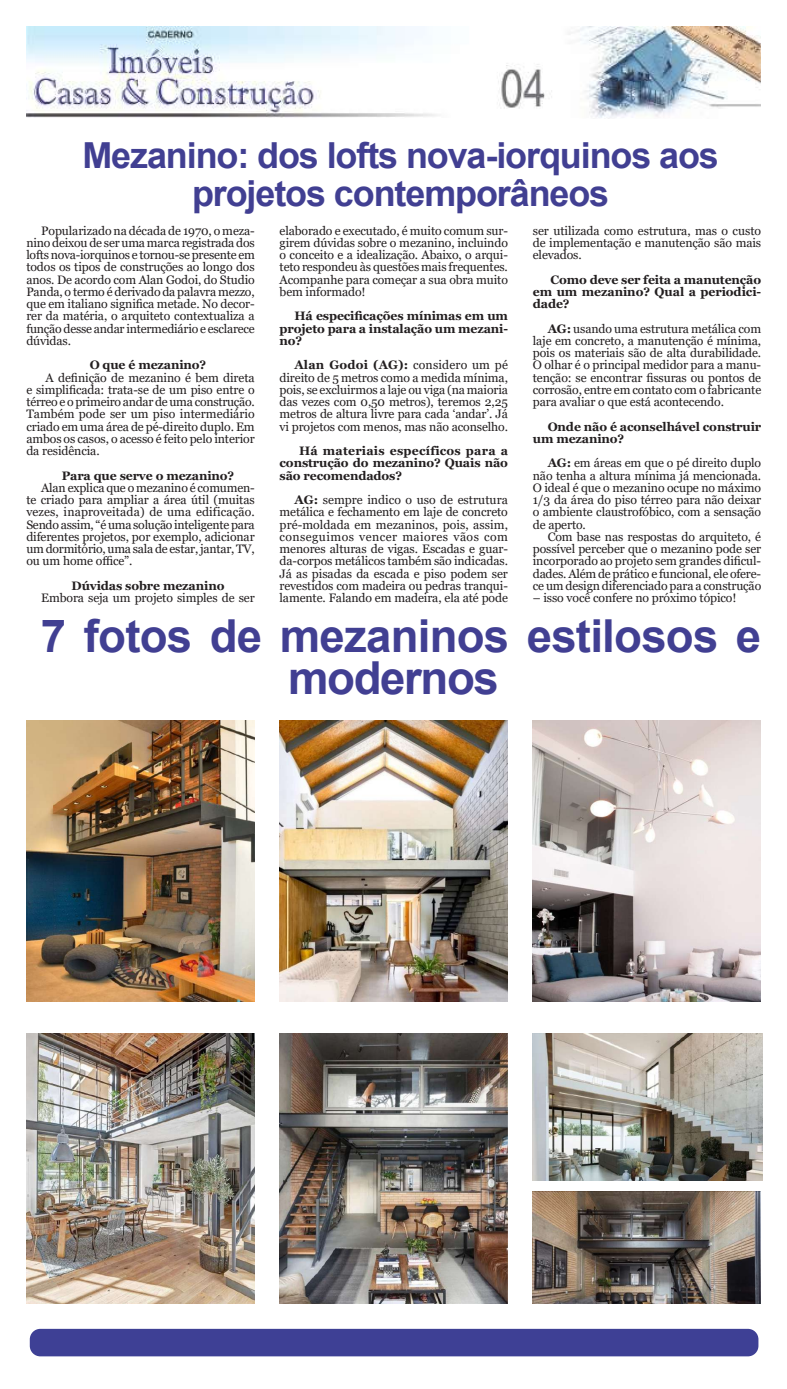
<style>
.page{position:relative;width:787px;height:1389px;background:#fff}
.page>*{position:absolute;margin:0;border:0;box-sizing:border-box;transform-origin:0 0}
.t1{font:700 45.5px/42.9px "Arial";letter-spacing:-.015em;color:#413f92;text-align:center}
.t2{font:700 35.88px/38.5px "Arial";letter-spacing:-.03em;color:#413f92;text-align:center}
.t3{font:12.25px/12.2px "Georgia";letter-spacing:-.01em;color:#231f20;text-align:justify}
.t4{font:700 12.25px/12.2px "Georgia";letter-spacing:-.01em;color:#231f20;text-align:justify}
.s1{font-weight:700}
</style>
<div class="page">
<img style="left:26px;top:26px;width:734px;height:93px">
<img style="left:26px;top:721px;width:228px;height:281px">
<img style="left:279px;top:721px;width:228px;height:281px">
<img style="left:532px;top:721px;width:228px;height:281px">
<img style="left:26px;top:1034px;width:228px;height:270px">
<img style="left:279px;top:1034px;width:228px;height:270px">
<img style="left:532px;top:1034px;width:229px;height:147px">
<img style="left:532px;top:1192px;width:228px;height:112px">
<div style="left:30px;top:1329px;width:728px;height:27px;background:#3e4095;border-radius:10px"></div>
<h2 class="t2" style="left:82px;top:136px;width:637px">Mezanino: dos lofts nova-iorquinos aos projetos contemporâneos</h2>
<p class="t3" style="left:26px;top:225px;width:230px;text-indent:15px">Popularizado na década de 1970, o meza&shy;nino deixou de ser uma marca registrada dos lofts nova-iorquinos e tornou-se presente em todos os tipos de construções ao longo dos anos. De acordo com Alan Godoi, do Studio Panda, o termo é derivado da palavra mezzo, que em italiano significa metade. No decor&shy;rer da matéria, o arquiteto contextualiza a função desse andar intermediário e esclarece dúvidas.</p>
<p class="t4" style="left:90px;top:359px;width:118px">O que é mezanino?</p>
<p class="t3" style="left:26px;top:372px;width:230px;text-indent:19px">A definição de mezanino é bem direta e simplificada: trata-se de um piso entre o térreo e o primeiro andar de uma construção.<br>Também pode ser um piso intermediário criado em uma área de pé-direito duplo. Em ambos os casos, o acesso é feito pelo interior da residência.</p>
<p class="t4" style="left:62px;top:469px;width:174px">Para que serve o mezanino?</p>
<p class="t3" style="left:26px;top:482px;width:230px;text-indent:15px">Alan explica que o mezanino é comumen&shy;te criado para ampliar a área útil (muitas vezes, inaproveitada) de uma edificação.<br>Sendo assim, “é uma solução inteligente para diferentes projetos, por exemplo, adicionar um dormitório, uma sala de estar, jantar, TV, ou um home office”.</p>
<p class="t4" style="left:72px;top:580px;width:154px">Dúvidas sobre mezanino</p>
<p class="t3" style="left:41px;top:592px;width:215px">Embora seja um projeto simples de ser</p>
<p class="t3" style="left:279px;top:225px;width:230px">elaborado e executado, é muito comum sur&shy;girem dúvidas sobre o mezanino, incluindo o conceito e a idealização. Abaixo, o arqui&shy;teto respondeu às questões mais frequentes.<br>Acompanhe para começar a sua obra muito bem informado!</p>
<p class="t4" style="left:279px;top:310px;width:230px;text-indent:15px">Há especificações mínimas em um projeto para a instalação um mezani&shy;no?</p>
<p class="t3" style="left:279px;top:359px;width:230px;text-indent:15px"><span class="s1">Alan Godoi (AG):</span> considero um pé direito de 5 metros como a medida mínima, pois, se excluirmos a laje ou viga (na maioria das vezes com 0,50 metros), teremos 2,25 metros de altura livre para cada ‘andar’. Já vi projetos com menos, mas não aconselho.</p>
<p class="t4" style="left:279px;top:445px;width:230px;text-indent:19px">Há materiais específicos para a construção do mezanino? Quais não são recomendados?</p>
<p class="t3" style="left:279px;top:494px;width:230px;text-indent:15px"><span class="s1">AG:</span> sempre indico o uso de estrutura metálica e fechamento em laje de concreto pré-moldada em mezaninos, pois, assim, conseguimos vencer maiores vãos com menores alturas de vigas. Escadas e guar&shy;da-corpos metálicos também são indicadas.<br>Já as pisadas da escada e piso podem ser revestidos com madeira ou pedras tranqui&shy;lamente. Falando em madeira, ela até pode</p>
<p class="t3" style="left:532px;top:225px;width:230px">ser utilizada como estrutura, mas o custo de implementação e manutenção são mais elevados.</p>
<p class="t4" style="left:532px;top:273px;width:230px;text-indent:18px">Como deve ser feita a manutenção em um mezanino? Qual a periodici&shy;dade?</p>
<p class="t3" style="left:532px;top:323px;width:230px;text-indent:15px"><span class="s1">AG:</span> usando uma estrutura metálica com laje em concreto, a manutenção é mínima, pois os materiais são de alta durabilidade.<br>O olhar é o principal medidor para a manu&shy;tenção: se encontrar fissuras ou pontos de corrosão, entre em contato com o fabricante para avaliar o que está acontecendo.</p>
<p class="t4" style="left:532px;top:420px;width:230px;text-indent:15px">Onde não é aconselhável construir um mezanino?</p>
<p class="t3" style="left:532px;top:457px;width:230px;text-indent:15px"><span class="s1">AG:</span> em áreas em que o pé direito duplo não tenha a altura mínima já mencionada.<br>O ideal é que o mezanino ocupe no máximo 1/3 da área do piso térreo para não deixar o ambiente claustrofóbico, com a sensação de aperto.</p>
<p class="t3" style="left:532px;top:531px;width:230px;text-indent:15px">Com base nas respostas do arquiteto, é possível perceber que o mezanino pode ser incorporado ao projeto sem grandes dificul&shy;dades. Além de prático e funcional, ele ofere&shy;ce um design diferenciado para a construção</p>
<p class="t3" style="left:532px;top:592px;width:205px">– isso você confere no próximo tópico!</p>
<h1 class="t1" style="left:41px;top:615px;width:721px">7 fotos de mezaninos estilosos e modernos</h1>
</div>
